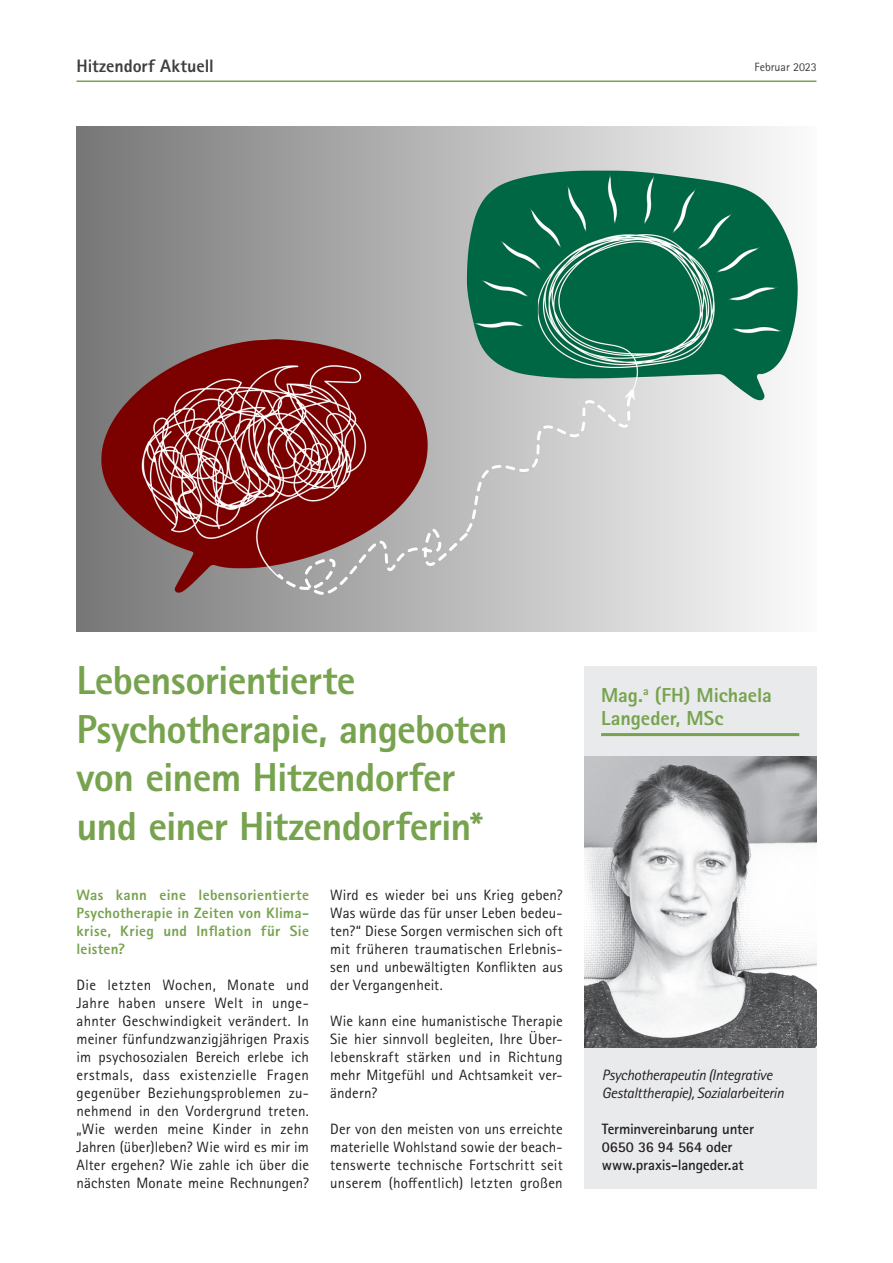
<style>
.page{position:relative;width:893px;height:1263px;background:#fff}
.page>*{position:absolute;margin:0;border:0;box-sizing:border-box;transform-origin:0 0}
.Headline{font:800 40.5px/48.6px "Rotis Sans Serif Pro";letter-spacing:-.02em;color:#77a34f}
.Headline_Klein_Under{font:800 20.25px/22.5px "Rotis Sans Serif Pro";letter-spacing:-.005em;color:#77a34f}
.t1{font:800 18px "Rotis Sans Serif Pro";letter-spacing:-.005em;color:#3e3e3f}
.Fließtext{font:15px/18px "Rotis Sans Serif Pro";letter-spacing:.01em;color:#231f20;text-align:justify}
.Fließtext-2{font:800 15px/18px "Rotis Sans Serif Pro";letter-spacing:.02em;color:#77a34f;text-align:justify}
.Fließtext-3{font:italic 15px/18px "Rotis Sans Serif Pro";letter-spacing:-.025em;color:#231f20}
.Fließtext-4{font:700 15px/18px "Rotis Sans Serif Pro";letter-spacing:-.01em;color:#231f20}
.t2{font:12px "Rotis Sans Serif Pro";color:#3e3e3f}
</style>
<div class="page">
<hr style="left:77px;top:81px;width:739px;height:1px;background:#77a34f">
<img style="left:77px;top:126px;width:721px;height:505px">
<div style="left:584px;top:666px;width:232px;height:522px;background:#e9eaeb"></div>
<hr style="left:601px;top:733px;width:198px;height:3px;background:#77a34f">
<img style="left:584px;top:756px;width:232px;height:291px">
<p class="t1" style="left:77px;top:54px;width:139px">Hitzendorf Aktuell</p>
<p class="t2" style="left:755px;top:60px;width:64px">Februar 2023</p>
<p class="Headline" style="left:77px;top:656px;width:433px">Lebensorientierte<br>Psychotherapie, angeboten von einem Hitzendorfer und einer Hitzendorferin*</p>
<p class="Fließtext-2" style="left:77px;top:886px;width:234px">Was kann eine lebensorientierte Psychotherapie in Zeiten von Klima&shy;krise, Krieg und Inflation für Sie leisten?</p>
<p class="Fließtext" style="left:77px;top:976px;width:234px">Die letzten Wochen, Monate und Jahre haben unsere Welt in unge&shy;ahnter Geschwindigkeit verändert. In meiner fünfundzwanzigjährigen Praxis im psychosozialen Bereich erlebe ich erstmals, dass existenzielle Fragen gegenüber Beziehungsproblemen zu&shy;nehmend in den Vordergrund treten. „Wie werden meine Kinder in zehn Jahren (über)leben? Wie wird es mir im Alter ergehen? Wie zahle ich über die nächsten Monate meine Rechnungen?</p>
<p class="Fließtext" style="left:330px;top:886px;width:234px">Wird es wieder bei uns Krieg geben?<br>Was würde das für unser Leben bedeu&shy;ten?“ Diese Sorgen vermischen sich oft mit früheren traumatischen Erlebnis&shy;sen und unbewältigten Konflikten aus der Vergangenheit.</p>
<p class="Fließtext" style="left:330px;top:1012px;width:234px">Wie kann eine humanistische Therapie Sie hier sinnvoll begleiten, Ihre Über&shy;lebenskraft stärken und in Richtung mehr Mitgefühl und Achtsamkeit ver&shy;ändern?</p>
<p class="Fließtext" style="left:330px;top:1120px;width:234px">Der von den meisten von uns erreichte materielle Wohlstand sowie der beach&shy;tenswerte technische Fortschritt seit unserem (hoffentlich) letzten großen</p>
<p class="Headline_Klein_Under" style="left:601px;top:684px;width:172px">Mag.<sup>a</sup> (FH) Michaela<br>Langeder, MSc</p>
<p class="Fließtext-3" style="left:602px;top:1066px;width:183px">Psychotherapeutin (Integrative<br>Gestalttherapie), Sozialarbeiterin</p>
<p class="Fließtext-4" style="left:602px;top:1120px;width:154px">Terminvereinbarung unter<br>0650 36 94 564 oder www.praxis-langeder.at</p>
</div>
